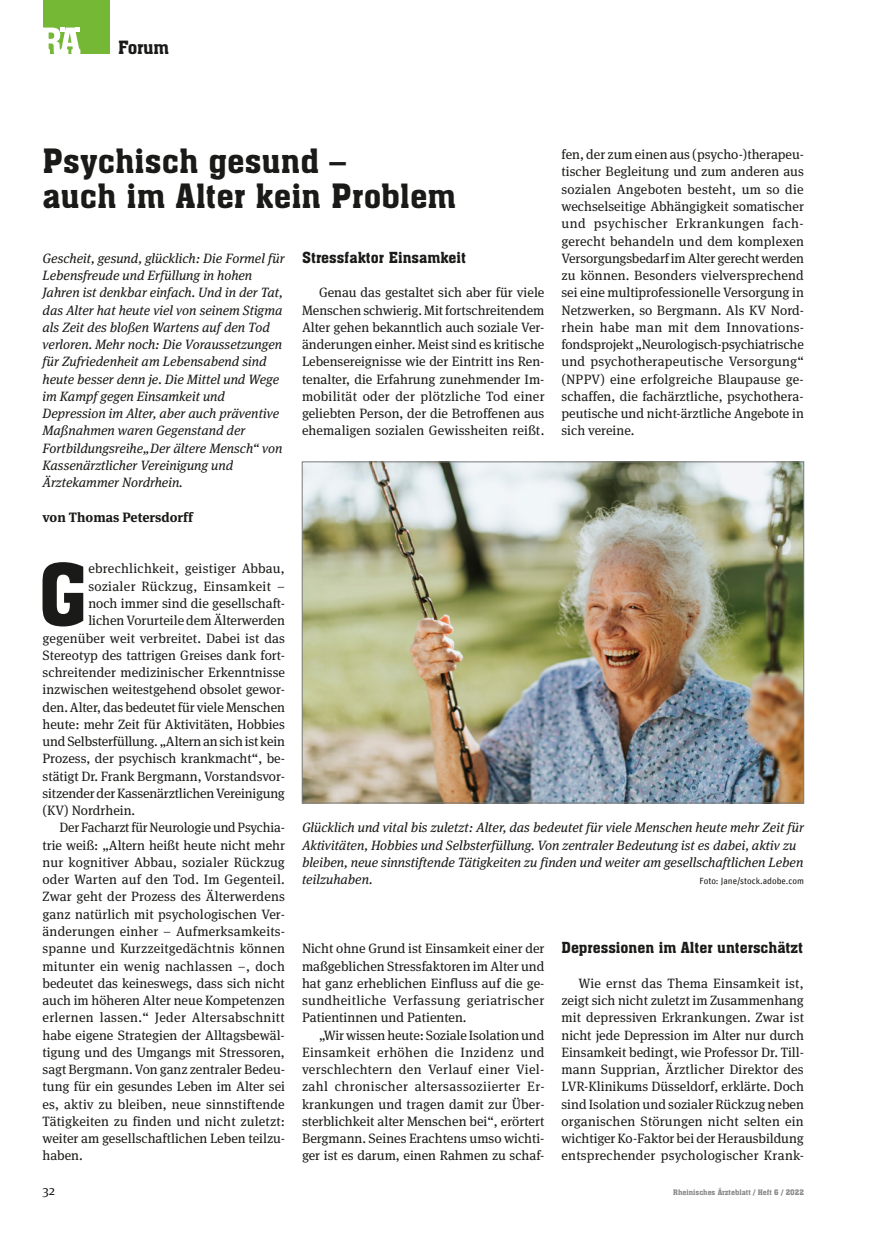
<style>
.page{position:relative;width:872px;height:1234px;background:#fff}
.page>*{position:absolute;margin:0;border:0;box-sizing:border-box;transform-origin:0 0}
.t1{font:83.1px "Aachen BT";color:#1a1a18}
.t2{font:33px/34.5px "Aachen BT";color:#1a1a18}
.t3{font:18px "Aachen BT";letter-spacing:-.03em;color:#1a1a18}
.t4{font:15px "Aachen BT";color:#1a1a18}
.t5{font:13.5px/17.2px "Meta Serif OT";color:#1a1a18;text-align:justify}
.t6{font:italic 13.5px/17.2px "Meta Serif OT";color:#1a1a18}
.t7{font:13.5px "Meta Serif OT";letter-spacing:.02em;color:#1a1a18}
.t8{font:700 13.5px "Meta Serif OT";color:#1a1a18}
.t9{font:9px "Unit";color:#1a1a18}
.t10{font:7.5px "Aachen BT";color:#878786}
</style>
<div class="page">
<div style="left:43px;top:0;width:66px;height:54px;background:#75b836"></div>
<svg style="left:43px;top:28px;width:37px;height:26px"></svg>
<img style="left:304px;top:463px;width:498px;height:338px">
<h3 class="t3" style="left:118px;top:36px;width:52px">Forum</h3>
<h2 class="t2" style="left:43px;top:144px;width:415px">Psychisch gesund –<br>auch im Alter kein Problem</h2>
<p class="t6" style="left:43px;top:249px;width:243px">Gescheit, gesund, glücklich: Die Formel für Lebensfreude und Erfüllung in hohen Jahren ist denkbar einfach. Und in der Tat, das Alter hat heute viel von seinem Stigma als Zeit des bloßen Wartens auf den Tod verloren. Mehr noch: Die Voraussetzungen für Zufriedenheit am Lebensabend sind heute besser denn je. Die Mittel und Wege im Kampf gegen Einsamkeit und Depression im Alter, aber auch präventive Maßnahmen waren Gegenstand der Fortbildungsreihe„Der ältere Mensch“ von Kassenärztlicher Vereinigung und Ärztekammer Nordrhein.</p>
<p class="t8" style="left:43px;top:508px;width:152px">von Thomas Petersdorff</p>
<p class="t4" style="left:302px;top:248px;width:165px">Stressfaktor Einsamkeit</p>
<p class="t5" style="left:302px;top:284px;width:244px;text-indent:17px">Genau das gestaltet sich aber für viele Menschen schwierig. Mit fortschreitendem Alter gehen bekanntlich auch soziale Ver&shy;änderungen einher. Meist sind es kritische Lebensereignisse wie der Eintritt ins Ren&shy;tenalter, die Erfahrung zunehmender Im&shy;mobilität oder der plötzliche Tod einer geliebten Person, der die Betroffenen aus ehemaligen sozialen Gewissheiten reißt.</p>
<p class="t5" style="left:561px;top:146px;width:244px">fen, der zum einen aus (psycho-)therapeu&shy;tischer Begleitung und zum anderen aus sozialen Angeboten besteht, um so die wechselseitige Abhängigkeit somatischer und psychischer Erkrankungen fach&shy;gerecht behandeln und dem komplexen Versorgungsbedarf im Alter gerecht werden zu können. Besonders vielversprechend sei eine multiprofessionelle Versorgung in Netzwerken, so Bergmann. Als KV Nord&shy;rhein habe man mit dem Innovations&shy;fondsprojekt „Neurologisch-psychiatrische und psychotherapeutische Versorgung“ (NPPV) eine erfolgreiche Blaupause ge&shy;schaffen, die fachärztliche, psychothera&shy;peutische und nicht-ärztliche Angebote in sich vereine.</p>
<h1 class="t1" style="left:38px;top:542px;width:52px">G</h1>
<p class="t7" style="left:88px;top:560px;width:198px">ebrechlichkeit, geistiger Abbau,</p>
<p class="t7" style="left:88px;top:577px;width:198px">sozialer Rückzug, Einsamkeit –</p>
<p class="t5" style="left:88px;top:594px;width:198px">noch immer sind die gesellschaft-</p>
<p class="t5" style="left:88px;top:611px;width:198px">lichen Vorurteile dem Älterwerden</p>
<p class="t5" style="left:43px;top:629px;width:244px">gegenüber weit verbreitet. Dabei ist das</p>
<p class="t5" style="left:43px;top:646px;width:244px">Stereotyp des tattrigen Greises dank fort-</p>
<p class="t5" style="left:43px;top:663px;width:244px">schreitender medizinischer Erkenntnisse</p>
<p class="t5" style="left:43px;top:680px;width:244px">inzwischen weitestgehend obsolet gewor-</p>
<p class="t5" style="left:43px;top:698px;width:244px">den. Alter, das bedeutet für viele Menschen</p>
<p class="t5" style="left:43px;top:715px;width:244px">heute: mehr Zeit für Aktivitäten, Hobbies</p>
<p class="t5" style="left:43px;top:732px;width:244px">und Selbsterfüllung. „Altern an sich ist kein</p>
<p class="t5" style="left:43px;top:749px;width:244px">Prozess, der psychisch krankmacht“, be-</p>
<p class="t5" style="left:43px;top:767px;width:244px">stätigt Dr. Frank Bergmann, Vorstandsvor-</p>
<p class="t5" style="left:43px;top:784px;width:244px">sitzender der Kassenärztlichen Vereinigung</p>
<p class="t5" style="left:43px;top:801px;width:94px">(KV) Nordrhein.</p>
<p class="t5" style="left:60px;top:818px;width:227px">Der Facharzt für Neurologie und Psychia-</p>
<p class="t5" style="left:43px;top:836px;width:244px">trie weiß: „Altern heißt heute nicht mehr</p>
<p class="t5" style="left:43px;top:853px;width:244px">nur kognitiver Abbau, sozialer Rückzug</p>
<p class="t5" style="left:43px;top:870px;width:244px">oder Warten auf den Tod. Im Gegenteil.</p>
<p class="t5" style="left:43px;top:887px;width:244px">Zwar geht der Prozess des Älterwerdens</p>
<p class="t5" style="left:43px;top:905px;width:242px">ganz natürlich mit psychologischen Ver-</p>
<p class="t5" style="left:43px;top:922px;width:244px">änderungen einher – Aufmerksamkeits-</p>
<p class="t5" style="left:43px;top:939px;width:244px">spanne und Kurzzeitgedächtnis können</p>
<p class="t5" style="left:43px;top:956px;width:244px">mitunter ein wenig nachlassen –, doch</p>
<p class="t5" style="left:43px;top:974px;width:244px">bedeutet das keineswegs, dass sich nicht</p>
<p class="t5" style="left:43px;top:991px;width:244px">auch im höheren Alter neue Kompetenzen</p>
<p class="t7" style="left:43px;top:1008px;width:244px">erlernen lassen.“ Jeder Altersabschnitt</p>
<p class="t5" style="left:43px;top:1025px;width:244px">habe eigene Strategien der Alltagsbewäl-</p>
<p class="t5" style="left:43px;top:1043px;width:244px">tigung und des Umgangs mit Stressoren,</p>
<p class="t5" style="left:43px;top:1060px;width:244px">sagt Bergmann. Von ganz zentraler Bedeu-</p>
<p class="t5" style="left:43px;top:1077px;width:244px">tung für ein gesundes Leben im Alter sei</p>
<p class="t5" style="left:43px;top:1094px;width:244px">es, aktiv zu bleiben, neue sinnstiftende</p>
<p class="t5" style="left:43px;top:1112px;width:244px">Tätigkeiten zu finden und nicht zuletzt:</p>
<p class="t5" style="left:43px;top:1129px;width:244px">weiter am gesellschaftlichen Leben teilzu-</p>
<p class="t5" style="left:43px;top:1146px;width:42px">haben.</p>
<p class="t6" style="left:302px;top:818px;width:503px">Glücklich und vital bis zuletzt: Alter, das bedeutet für viele Menschen heute mehr Zeit für Aktivitäten, Hobbies und Selbsterfüllung. Von zentraler Bedeutung ist es dabei, aktiv zu bleiben, neue sinnstiftende Tätigkeiten zu finden und weiter am gesellschaftlichen Leben teilzuhaben.</p>
<p class="t9" style="left:699px;top:875px;width:106px">Foto: Jane/stock.adobe.com</p>
<p class="t5" style="left:302px;top:939px;width:244px">Nicht ohne Grund ist Einsamkeit einer der maßgeblichen Stressfaktoren im Alter und hat ganz erheblichen Einfluss auf die ge&shy;sundheitliche Verfassung geriatrischer Patientinnen und Patienten.</p>
<p class="t5" style="left:302px;top:1025px;width:244px;text-indent:17px">„Wir wissen heute: Soziale Isolation und Einsamkeit erhöhen die Inzidenz und verschlechtern den Verlauf einer Viel&shy;zahl chronischer altersassoziierter Er&shy;krankungen und tragen damit zur Über&shy;sterblichkeit alter Menschen bei“, erörtert Bergmann. Seines Erachtens umso wichti&shy;ger ist es darum, einen Rahmen zu schaf-</p>
<p class="t4" style="left:561px;top:938px;width:243px">Depressionen im Alter unterschätzt</p>
<p class="t5" style="left:561px;top:974px;width:244px;text-indent:17px">Wie ernst das Thema Einsamkeit ist, zeigt sich nicht zuletzt im Zusammenhang mit depressiven Erkrankungen. Zwar ist nicht jede Depression im Alter nur durch Einsamkeit bedingt, wie Professor Dr. Till&shy;mann Supprian, Ärztlicher Direktor des LVR-Klinikums Düsseldorf, erklärte. Doch sind Isolation und sozialer Rückzug neben organischen Störungen nicht selten ein wichtiger Ko-Faktor bei der Herausbildung entsprechender psychologischer Krank-</p>
<p class="t5" style="left:43px;top:1181px;width:14px">32</p>
<p class="t10" style="left:673px;top:1187px;width:132px">Rheinisches Ärzteblatt / Heft 6 / 2022</p>
</div>
